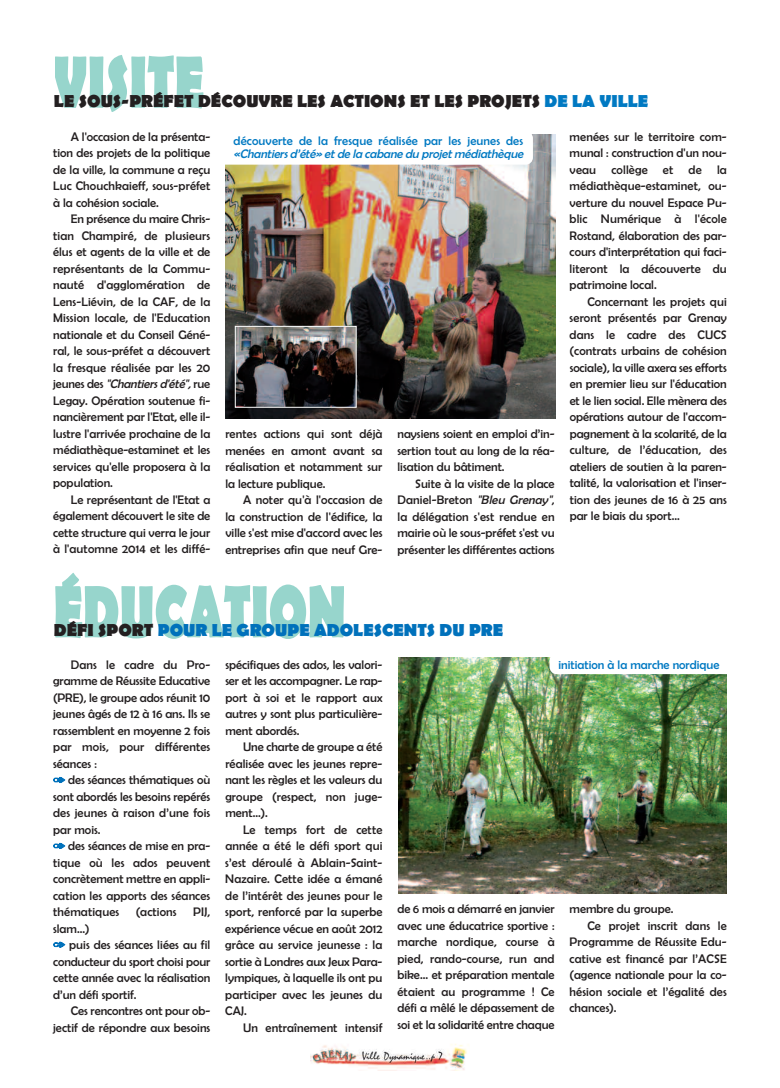
<style>
.page{position:relative;width:780px;height:1088px;background:#fff}
.page>*{position:absolute;margin:0;border:0;box-sizing:border-box;transform-origin:0 0}
.t1{font:700 17.5px "Berlin Sans FB";color:#231f20}
.t2{font:700 17.5px "Berlin Sans FB";color:#0071bb}
.t3{font:12.5px/16.5px "Berlin Sans FB";color:#231f20;text-align:justify}
.t4{font:12.5px "Berlin Sans FB";letter-spacing:.01em;color:#0079c2}
.t5{font:italic 12.5px "Berlin Sans FB";color:#0079c2}
.s1{color:#0079c2}
.s2{font-style:italic}
.s3{color:#231f20}
.s4{color:#0071bb}
</style>
<div class="page">
<img style="left:310px;top:1044px;width:157px;height:26px">
<svg style="left:55px;top:573px;width:169px;height:66px"></svg>
<img style="left:398px;top:657px;width:328px;height:236px">
<svg style="left:55px;top:55px;width:148px;height:57px"></svg>
<img style="left:226px;top:134px;width:329px;height:284px">
<div style="left:549px;top:653px;width:185px;height:21px;background:#fff;border-radius:7px"></div>
<div style="left:217px;top:131px;width:316px;height:34px;background:#fff;border-radius:7px"></div>
<img style="left:237px;top:328px;width:117px;height:78px">
<div style="left:235px;top:326px;width:121px;height:82px;border:1px solid #fff"></div>
<h1 class="t1" style="left:54px;top:90px;width:595px">LE SOUS-PRÉFET DÉCOUVRE LES ACTIONS ET LES PROJETS <span class="s1">DE LA VILLE</span></h1>
<p class="t3" style="left:53px;top:128px;width:159px;text-indent:18px">A l'occasion de la présenta&shy;tion des projets de la politique de la ville, la commune a reçu Luc Chouchkaieff, sous-préfet à la cohésion sociale.</p>
<p class="t3" style="left:53px;top:211px;width:159px;text-indent:18px">En présence du maire Chris&shy;tian Champiré, de plusieurs élus et agents de la ville et de représentants de la Commu&shy;nauté d'agglomération de Lens-Liévin, de la CAF, de la Mission locale, de l'Education nationale et du Conseil Géné&shy;ral, le sous-préfet a découvert la fresque réalisée par les 20 j e u n es d es <span class="s2">"Chantiers d'été",</span> r u e Legay. Opération soutenue fi&shy;nancièrement par l'Etat, elle il&shy;lustre l'arrivée prochaine de la médiathèque-estaminet et les services qu'elle proposera à la population.</p>
<p class="t3" style="left:53px;top:491px;width:159px;text-indent:18px">Le représentant de l'Etat a également découvert le site de cette structure qui verra le jour à l'automne 2014 et les diffé-</p>
<p class="t3" style="left:569px;top:128px;width:159px">menées sur le territoire com&shy;munal : construction d'un nou&shy;veau collège et de la médiathèque-estaminet, ou&shy;verture du nouvel Espace Pu&shy;blic Numérique à l'école Rostand, élaboration des par&shy;cours d'interprétation qui faci&shy;literont la découverte du patrimoine local.</p>
<p class="t3" style="left:569px;top:293px;width:159px;text-indent:18px">Concernant les projets qui seront présentés par Grenay dans le cadre des CUCS (contrats urbains de cohésion sociale), la ville axera ses efforts en premier lieu sur l'éducation et le lien social. Elle mènera des opérations autour de l'accom&shy;pagnement à la scolarité, de la culture, de l’éducation, des ateliers de soutien à la paren&shy;talité, la valorisation et l'inser&shy;tion des jeunes de 16 à 25 ans par le biais du sport...</p>
<p class="t4" style="left:233px;top:133px;width:291px">découverte de la fresque réalisée par les jeunes des</p>
<p class="t5" style="left:233px;top:147px;width:294px">«Chantiers d’été» et de la cabane du projet médiathèque</p>
<p class="t3" style="left:397px;top:425px;width:159px">naysiens soient en emploi d’in&shy;sertion tout au long de la réa&shy;lisation du bâtiment.</p>
<p class="t3" style="left:397px;top:475px;width:159px;text-indent:18px">Suite à la visite de la place Daniel-Breton <span class="s2">"Bleu Grenay"</span>, la délégation s'est rendue en mairie où le sous-préfet s'est vu présenter les différentes actions</p>
<p class="t3" style="left:225px;top:425px;width:159px">rentes actions qui sont déjà menées en amont avant sa réalisation et notamment sur la lecture publique.</p>
<p class="t3" style="left:225px;top:491px;width:159px;text-indent:18px">A noter qu'à l'occasion de la construction de l'édifice, la ville s'est mise d'accord avec les entreprises afin que neuf Gre-</p>
<h1 class="t2" style="left:54px;top:620px;width:450px"><span class="s3">DÉFI SPORT</span> POUR LE GROUPE ADOLESCENTS DU PRE</h1>
<p class="t3" style="left:53px;top:656px;width:159px;text-align:left;text-indent:18px">Dans le cadre du Pro&shy;gramme de Réussite Educative (PRE), le groupe ados réunit 10 jeunes âgés de 12 à 16 ans. Ils se rassemblent en moyenne 2 fois par mois, pour différentes séances :<br><span class="s4">✑</span> des séances thématiques où sont abordés les besoins repérés des jeunes à raison d’une fois par mois.<br><span class="s4">✑</span> des séances de mise en pra&shy;tique où les ados peuvent concrètement mettre en appli&shy;cation les apports des séances thématiques</p>
<p class="t3" style="left:225px;top:656px;width:159px">spécifiques des ados, les valori&shy;ser et les accompagner. Le rap&shy;port à soi et le rapport aux autres y sont plus particulière&shy;ment abordés.</p>
<p class="t3" style="left:225px;top:739px;width:159px;text-indent:18px">Une charte de groupe a été réalisée avec les jeunes repre&shy;nant les règles et les valeurs du groupe (respect, non juge&shy;ment…).</p>
<p class="t3" style="left:225px;top:821px;width:159px;text-indent:18px">Le temps fort de cette année a été le défi sport qui s’est déroulé à Ablain-Saint-Nazaire. Cette idée a émané de l’intérêt des jeunes pour le sport, renforcé par la superbe expérience vécue en août 2012 grâce au service jeunesse : la sortie à Londres aux Jeux Para&shy;lympiques, à laquelle ils ont pu participer avec les jeunes du CAJ.</p>
<p class="t3" style="left:243px;top:1019px;width:141px">Un entraînement intensif</p>
<p class="t4" style="left:558px;top:657px;width:162px">initiation à la marche nordique</p>
<p class="t3" style="left:397px;top:900px;width:159px">de 6 mois a démarré en janvier avec une éducatrice sportive : marche nordique, course à pied, rando-course, run and bike… et préparation mentale étaient au programme ! Ce défi a mêlé le dépassement de soi et la solidarité entre chaque</p>
<p class="t3" style="left:569px;top:900px;width:105px">membre du groupe.</p>
<p class="t3" style="left:136px;top:904px;width:42px">(actions</p>
<p class="t3" style="left:193px;top:904px;width:19px">PIJ,</p>
<p class="t3" style="left:53px;top:920px;width:159px;text-align:left">slam…)<br><span class="s4">✑</span> puis des séances liées au fil conducteur du sport choisi pour cette année avec la réalisation d’un défi sportif.</p>
<p class="t3" style="left:53px;top:1003px;width:159px;text-align:right">Ces rencontres ont pour ob&shy;jectif de répondre aux besoins</p>
<p class="t3" style="left:587px;top:917px;width:141px">Ce projet inscrit dans le</p>
<p class="t3" style="left:569px;top:933px;width:159px">Programme de Réussite Edu-</p>
<p class="t3" style="left:569px;top:950px;width:159px">cative est financé par l’ACSE</p>
<p class="t3" style="left:569px;top:966px;width:159px">(agence nationale pour la co-</p>
<p class="t3" style="left:569px;top:983px;width:159px">hésion sociale et l’égalité des</p>
<p class="t3" style="left:569px;top:999px;width:48px">chances).</p>
</div>
